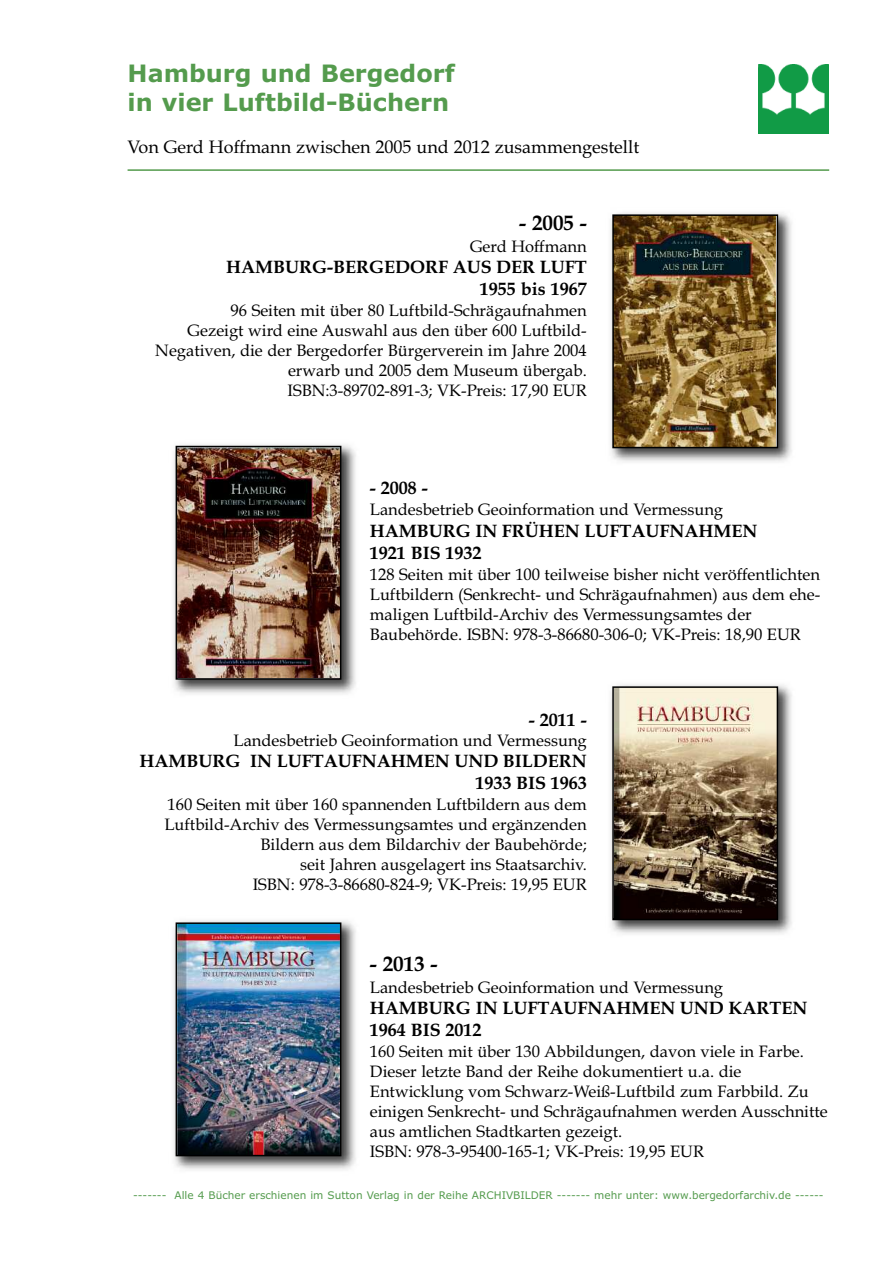
<style>
.page{position:relative;width:893px;height:1263px;background:#fff}
.page>*{position:absolute;margin:0;border:0;box-sizing:border-box;transform-origin:0 0}
.t1{font:700 24px/28.8px "Verdana";color:#549b4d}
.t2{font:700 21px "Book Antiqua";color:#000}
.t3{font:700 18px/21.8px "Book Antiqua";color:#000;text-align:right}
.t4{font:18px "Book Antiqua";color:#000}
.t5{font:16.5px/20px "Book Antiqua";color:#000;text-align:right}
.t6{font:10.5px "Verdana";color:#549b4d}
</style>
<div class="page">
<img style="left:610px;top:212px;width:182px;height:250px">
<img style="left:615px;top:217px;width:160px;height:228px">
<div style="left:612px;top:214px;width:166px;height:234px;border:2px solid #000"></div>
<img style="left:610px;top:684px;width:182px;height:250px">
<img style="left:615px;top:689px;width:160px;height:228px">
<div style="left:612px;top:686px;width:166px;height:234px;border:2px solid #000"></div>
<img style="left:173px;top:444px;width:183px;height:250px">
<img style="left:179px;top:449px;width:159px;height:228px">
<div style="left:176px;top:446px;width:165px;height:234px;border:2px solid #000"></div>
<img style="left:173px;top:920px;width:183px;height:250px">
<img style="left:179px;top:925px;width:159px;height:228px">
<div style="left:176px;top:922px;width:165px;height:234px;border:2px solid #000"></div>
<img style="left:759px;top:65px;width:69px;height:69px">
<hr style="left:128px;top:169px;width:701px;height:2px;background:#549b4d">
<h1 class="t1" style="left:128px;top:59px;width:329px">Hamburg und Bergedorf in vier Luftbild-Büchern</h1>
<p class="t4" style="left:128px;top:136px;width:513px">Von Gerd Hoffmann zwischen 2005 und 2012 zusammengestellt</p>
<p class="t2" style="left:519px;top:210px;width:69px">- 2005 -</p>
<p class="t5" style="left:470px;top:236px;width:118px">Gerd Hoffmann</p>
<p class="t3" style="left:226px;top:256px;width:362px">HAMBURG-BERGEDORF AUS DER LUFT<br>1955 bis 1967</p>
<p class="t5" style="left:155px;top:300px;width:433px">96 Seiten mit über 80 Luftbild-Schrägaufnahmen<br>Gezeigt wird eine Auswahl aus den über 600 Luftbild-Negativen, die der Bergedorfer Bürgerverein im Jahre 2004 erwarb und 2005 dem Museum übergab.<br>ISBN:3-89702-891-3; VK-Preis: 17,90 EUR</p>
<p class="t3" style="left:370px;top:476px;width:59px">- 2008 -</p>
<p class="t5" style="left:370px;top:500px;width:355px">Landesbetrieb Geoinformation und Vermessung</p>
<p class="t3" style="left:370px;top:520px;width:389px;text-align:left">HAMBURG IN FRÜHEN LUFTAUFNAHMEN<br>1921 BIS 1932</p>
<p class="t5" style="left:370px;top:564px;width:452px;text-align:left">128 Seiten mit über 100 teilweise bisher nicht veröffentlichten Luftbildern (Senkrecht- und Schrägaufnahmen) aus dem ehe&shy;maligen Luftbild-Archiv des Vermessungsamtes der Baubehörde. ISBN: 978-3-86680-306-0; VK-Preis: 18,90 EUR</p>
<p class="t3" style="left:529px;top:708px;width:59px">- 2011 -</p>
<p class="t5" style="left:234px;top:730px;width:355px">Landesbetrieb Geoinformation und Vermessung</p>
<p class="t3" style="left:139px;top:750px;width:449px">HAMBURG IN LUFTAUFNAHMEN UND BILDERN<br>1933 BIS 1963</p>
<p class="t5" style="left:164px;top:794px;width:424px">160 Seiten mit über 160 spannenden Luftbildern aus dem Luftbild-Archiv des Vermessungsamtes und ergänzenden Bildern aus dem Bildarchiv der Baubehörde;<br>seit Jahren ausgelagert ins Staatsarchiv.<br>ISBN: 978-3-86680-824-9; VK-Preis: 19,95 EUR</p>
<p class="t2" style="left:370px;top:951px;width:69px">- 2013 -</p>
<p class="t5" style="left:370px;top:977px;width:355px">Landesbetrieb Geoinformation und Vermessung</p>
<p class="t3" style="left:370px;top:997px;width:439px;text-align:left">HAMBURG IN LUFTAUFNAHMEN UND KARTEN<br>1964 BIS 2012</p>
<p class="t5" style="left:370px;top:1041px;width:459px;text-align:left">160 Seiten mit über 130 Abbildungen, davon viele in Farbe.<br>Dieser letzte Band der Reihe dokumentiert u.a. die Entwicklung vom Schwarz-Weiß-Luftbild zum Farbbild. Zu einigen Senkrecht- und Schrägaufnahmen werden Ausschnitte aus amtlichen Stadtkarten gezeigt.<br>ISBN: 978-3-95400-165-1; VK-Preis: 19,95 EUR</p>
<p class="t6" style="left:133px;top:1189px;width:692px">------- Alle 4 Bücher erschienen im Sutton Verlag in der Reihe ARCHIVBILDER ------- mehr unter: www.bergedorfarchiv.de ------</p>
</div>
